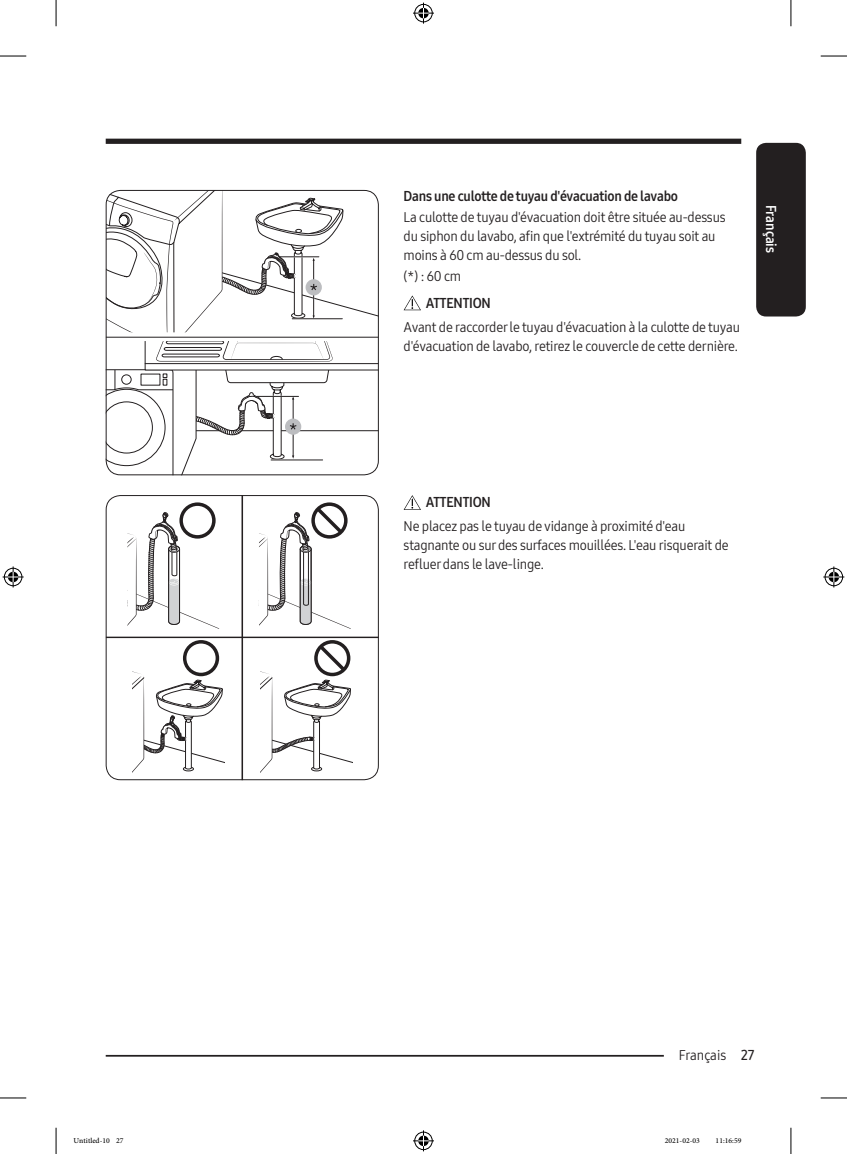
<style>
.page{position:relative;width:847px;height:1154px;background:#fff}
.page>*{position:absolute;margin:0;border:0;box-sizing:border-box;transform-origin:0 0}
.t1{font:14px/18.9px "Samsung One 400 C";letter-spacing:-.015em;color:#231f20}
.DL_DT_Icon{font:14px "Samsung One 700 C";letter-spacing:-.015em;color:#231f20}
.t2{font:14px "Samsung One 700 C";color:#fff}
.t3{font:10.5px "Adobe Arabic";color:#000}
.s1{font-family:"Samsung One 600 C"}
</style>
<div class="page">
<div style="left:755px;top:143px;width:50px;height:173px;background:#231f20;border-radius:10px"></div>
<div style="left:106px;top:139px;width:635px;height:5px;background:#231f20"></div>
<hr style="left:106px;top:1055px;width:605px;height:1px;background:#231f20">
<div style="left:663px;top:1045px;width:78px;height:17px;background:#fff"></div>
<hr style="left:106px;top:337px;width:272px;height:1px;background:#231f20">
<svg style="left:106px;top:190px;width:272px;height:142px"></svg>
<svg style="left:106px;top:341px;width:272px;height:134px"></svg>
<div style="left:106px;top:190px;width:272px;height:285px;border:1px solid #231f20;border-radius:14px"></div>
<svg style="left:403px;top:295px;width:18px;height:15px"></svg>
<hr style="left:106px;top:637px;width:272px;height:1px;background:#231f20">
<svg style="left:259px;top:502px;width:92px;height:127px"></svg>
<svg style="left:127px;top:502px;width:93px;height:127px"></svg>
<hr style="left:241px;top:495px;width:2px;height:143px;background:#231f20">
<svg style="left:260px;top:640px;width:92px;height:133px"></svg>
<svg style="left:132px;top:640px;width:92px;height:133px"></svg>
<hr style="left:241px;top:638px;width:2px;height:142px;background:#231f20">
<div style="left:106px;top:495px;width:272px;height:285px;border:1px solid #231f20;border-radius:14px"></div>
<svg style="left:403px;top:495px;width:18px;height:15px"></svg>
<svg style="left:0;top:56px;width:26px;height:1px"></svg>
<svg style="left:820px;top:56px;width:26px;height:1px"></svg>
<svg style="left:0;top:1097px;width:26px;height:1px"></svg>
<svg style="left:820px;top:1097px;width:26px;height:1px"></svg>
<svg style="left:56px;top:0;width:1px;height:26px"></svg>
<svg style="left:56px;top:1128px;width:1px;height:26px"></svg>
<svg style="left:790px;top:0;width:1px;height:26px"></svg>
<svg style="left:790px;top:1128px;width:1px;height:26px"></svg>
<svg style="left:413px;top:3px;width:21px;height:21px"></svg>
<svg style="left:413px;top:1130px;width:21px;height:21px"></svg>
<svg style="left:3px;top:566px;width:21px;height:21px"></svg>
<svg style="left:823px;top:566px;width:21px;height:21px"></svg>
<p class="DL_DT_Icon" style="left:403px;top:186px;width:276px">Dans une culotte de tuyau d'évacuation de lavabo</p>
<p class="t1" style="left:403px;top:208px;width:323px">La culotte de tuyau d'évacuation doit être située au-dessus du siphon du lavabo, afin que l'extrémité du tuyau soit au moins à 60 cm au-dessus du sol.</p>
<p class="t1" style="left:403px;top:267px;width:59px">(*) : 60 cm</p>
<p class="DL_DT_Icon" style="left:425px;top:293px;width:67px">ATTENTION</p>
<p class="t1" style="left:403px;top:317px;width:338px">Avant de raccorder le tuyau d'évacuation à la culotte de tuyau d'évacuation de lavabo, retirez le couvercle de cette dernière.</p>
<p class="t2" style="left:780px;top:205px;width:50px;rotate:90deg">Français</p>
<p class="DL_DT_Icon" style="left:425px;top:493px;width:67px">ATTENTION</p>
<p class="t1" style="left:403px;top:517px;width:326px">Ne placez pas le tuyau de vidange à proximité d'eau stagnante ou sur des surfaces mouillées. L'eau risquerait de refluer dans le lave-linge.</p>
<p class="t1" style="left:678px;top:1045px;width:77px">Français <span class="s1">27</span></p>
<p class="t3" style="left:74px;top:1133px;width:51px">Untitled-10 27</p>
<p class="t3" style="left:664px;top:1133px;width:37px">2021-02-03</p>
<p class="t3" style="left:715px;top:1133px;width:27px">11:16:59</p>
</div>
